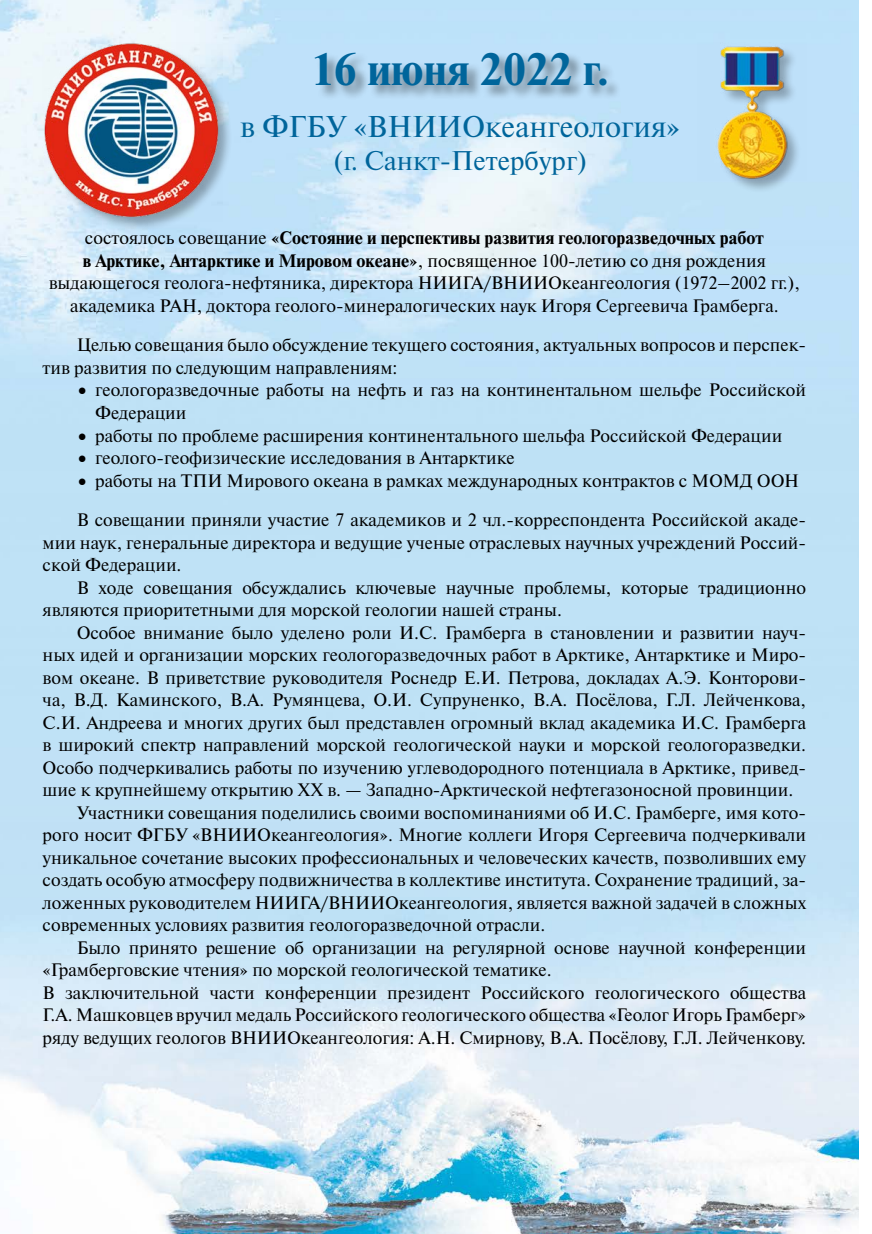
<style>
.page{position:relative;width:872px;height:1234px;background:#fff}
.page>*{position:absolute;margin:0;border:0;box-sizing:border-box;transform-origin:0 0}
.t1{font:700 45px "Newton C";color:#00659b}
.t2{font:30px "Newton C";color:#00659b}
.t3{font:27px "Newton C";color:#00659b}
.t4{font:18px/22.5px "Newton C";color:#000}
.s1{font-weight:700}
</style>
<div class="page">
<img style="left:0;top:0;width:858px;height:1233px">
<div style="left:717px;top:46px;width:85px;height:147px;background:#000;opacity:.29"></div>
<img style="left:698px;top:42px;width:108px;height:139px">
<div style="left:44px;top:43px;width:189px;height:189px;background:#000;opacity:.29"></div>
<img style="left:43px;top:42px;width:179px;height:180px">
<div style="left:314px;top:52px;width:308px;height:49px;background:#000;opacity:.42"></div>
<h1 class="t1" style="left:311px;top:44px;width:300px">16 июня 2022 г.</h1>
<h2 class="t2" style="left:240px;top:111px;width:441px">в ФГБУ «ВНИИОкеангеология»</h2>
<h3 class="t3" style="left:333px;top:146px;width:255px">(г. Санкт-Петербург)</h3>
<p class="t4" style="left:49px;top:227px;width:753px;text-align:center">состоялось совещание <span class="s1">«Состояние и перспективы развития геологоразведочных работ<br>в Арктике, Антарктике и Мировом океане»</span>, посвященное 100-летию со дня рождения выдающегося геолога-нефтяника, директора НИИГА/ВНИИОкеангеология (1972–2002 гг.), академика РАН, доктора геолого-минералогических наук Игоря Сергеевича Грамберга.</p>
<p class="t4" style="left:43px;top:334px;width:765px;text-indent:34px">Целью совещания было обсуждение текущего состояния, актуальных вопросов и перспек&shy;тив развития по следующим направлениям:</p>
<p class="t4" style="left:95px;top:379px;width:712px;text-indent:-17px">• геологоразведочные работы на нефть и газ на континентальном шельфе Российской<br>Федерации</p>
<p class="t4" style="left:78px;top:424px;width:705px">• работы по проблеме расширения континентального шельфа Российской Федерации</p>
<p class="t4" style="left:78px;top:446px;width:438px">• геолого-геофизические исследования в Антарктике</p>
<p class="t4" style="left:77px;top:460px;width:731px;line-height:39.5px">• работы на ТПИ Мирового океана в рамках международных контрактов с МОМД ООН<br>В совещании приняли участие 7 академиков и 2 чл.-корреспондента Российской акаде-</p>
<p class="t4" style="left:43px;top:531px;width:765px">мии наук, генеральные директора и ведущие ученые отраслевых научных учреждений Россий&shy;ской Федерации.</p>
<p class="t4" style="left:43px;top:576px;width:765px;text-indent:34px">В ходе совещания обсуждались ключевые научные проблемы, которые традиционно являются приоритетными для морской геологии нашей страны.</p>
<p class="t4" style="left:77px;top:621px;width:731px">Особое внимание было уделено роли И.С. Грамберга в становлении и развитии науч-</p>
<p class="t4" style="left:43px;top:643px;width:765px">ных идей и организации морских геологоразведочных работ в Арктике, Антарктике и Миро-</p>
<p class="t4" style="left:43px;top:666px;width:765px">вом океане. В приветствие руководителя Роснедр Е.И. Петрова, докладах А.Э. Конторови-</p>
<p class="t4" style="left:43px;top:688px;width:765px">ча, В.Д. Каминского, В.А. Румянцева, О.И. Супруненко, В.А. Посёлова, Г.Л. Лейченкова,</p>
<p class="t4" style="left:43px;top:711px;width:765px">С.И. Андреева и многих других был представлен огромный вклад академика И.С. Грамберга</p>
<p class="t4" style="left:43px;top:733px;width:765px">в широкий спектр направлений морской геологической науки и морской геологоразведки.</p>
<p class="t4" style="left:43px;top:756px;width:765px">Особо подчеркивались работы по изучению углеводородного потенциала в Арктике, привед-</p>
<p class="t4" style="left:43px;top:778px;width:752px">шие к крупнейшему открытию ХХ в. — Западно-Арктической нефтегазоносной провинции.</p>
<p class="t4" style="left:77px;top:801px;width:731px">Участники совещания поделились своими воспоминаниями об И.С. Грамберге, имя кото-</p>
<p class="t4" style="left:43px;top:823px;width:765px">рого носит ФГБУ «ВНИИОкеангеология». Многие коллеги Игоря Сергеевича подчеркивали</p>
<p class="t4" style="left:43px;top:846px;width:765px">уникальное сочетание высоких профессиональных и человеческих качеств, позволивших ему</p>
<p class="t4" style="left:43px;top:868px;width:765px">создать особую атмосферу подвижничества в коллективе института. Сохранение традиций, за-</p>
<p class="t4" style="left:43px;top:891px;width:765px">ложенных руководителем НИИГА/ВНИИОкеангеология, является важной задачей в сложных</p>
<p class="t4" style="left:43px;top:913px;width:504px">современных условиях развития геологоразведочной отрасли.</p>
<p class="t4" style="left:77px;top:936px;width:731px">Было принято решение об организации на регулярной основе научной конференции</p>
<p class="t4" style="left:43px;top:958px;width:511px">«Грамберговские чтения» по морской геологической тематике.</p>
<p class="t4" style="left:43px;top:981px;width:765px">В заключительной части конференции президент Российского геологического общества</p>
<p class="t4" style="left:43px;top:1003px;width:765px">Г.А. Машковцев вручил медаль Российского геологического общества «Геолог Игорь Грамберг»</p>
<p class="t4" style="left:43px;top:1026px;width:765px">ряду ведущих геологов ВНИИОкеангеология: А.Н. Смирнову, В.А. Посёлову, Г.Л. Лейченкову.</p>
</div>
